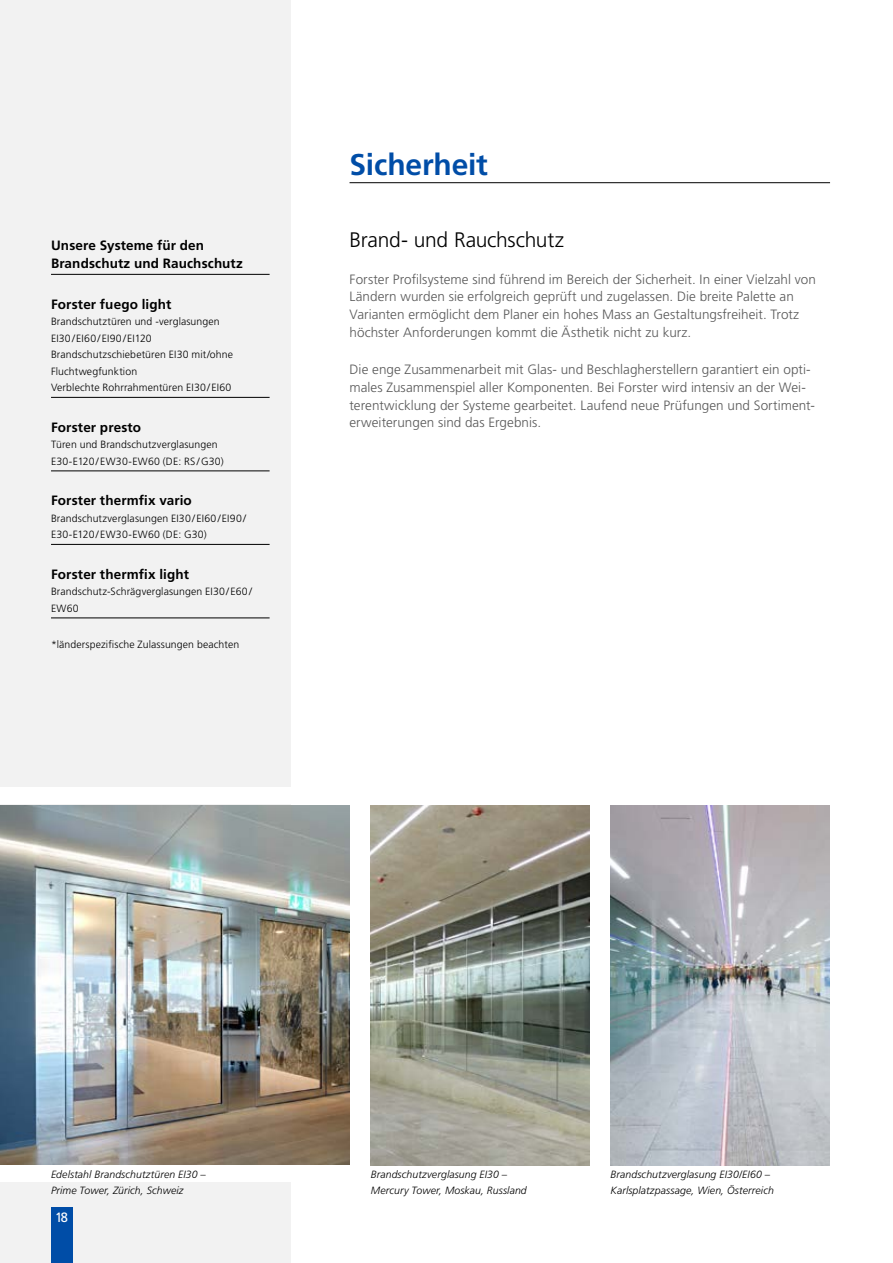
<style>
.page{position:relative;width:893px;height:1263px;background:#fff}
.page>*{position:absolute;margin:0;border:0;box-sizing:border-box;transform-origin:0 0}
.t1{font:700 30px "Frutiger";letter-spacing:-.005em;color:#004da7}
.t2{font:300 21px "Frutiger";letter-spacing:-.015em;color:#000}
.t3{font:300 13.5px/18px "Frutiger LT Std";letter-spacing:.005em;color:#595959}
.t4{font:700 13.5px/18px "Frutiger";letter-spacing:.01em;color:#000}
.t5{font:13.5px "Frutiger";color:#fff;scale:.95 1}
.t6{font:300 10.5px/16.5px "Frutiger LT Std";letter-spacing:.01em;color:#000}
.t7{font:italic 300 10.5px/16.5px "Frutiger";letter-spacing:.01em;color:#000}
</style>
<div class="page">
<div style="left:0;top:0;width:291px;height:1263px;background:#f2f2f2"></div>
<div style="left:51px;top:1208px;width:21px;height:55px;background:#004da7"></div>
<img style="left:611px;top:805px;width:218px;height:360px">
<img style="left:371px;top:805px;width:218px;height:360px">
<img style="left:0;top:805px;width:350px;height:360px">
<hr style="left:350px;top:182px;width:480px;height:1px;background:#000">
<div style="left:0;top:787px;width:317px;height:17px;background:#fff"></div>
<div style="left:0;top:1165px;width:350px;height:17px;background:#fff"></div>
<hr style="left:51px;top:274px;width:219px;height:1px;background:#000">
<hr style="left:51px;top:471px;width:219px;height:1px;background:#000">
<hr style="left:51px;top:397px;width:219px;height:1px;background:#000">
<hr style="left:51px;top:618px;width:219px;height:1px;background:#000">
<hr style="left:51px;top:544px;width:219px;height:1px;background:#000">
<p class="t4" style="left:51px;top:236px;width:193px">Unsere Systeme für den<br>Brandschutz und Rauchschutz</p>
<p class="t4" style="left:51px;top:295px;width:122px">Forster fuego light</p>
<p class="t6" style="left:51px;top:314px;width:184px">Brandschutztüren und -verglasungen<br>EI30/EI60/EI90/EI120<br>Brandschutzschiebetüren EI30 mit/ohne<br>Fluchtwegfunktion<br>Verblechte Rohrrahmentüren EI30/EI60</p>
<p class="t4" style="left:51px;top:418px;width:92px">Forster presto</p>
<p class="t6" style="left:51px;top:437px;width:174px">Türen und Brandschutzverglasungen<br>E30-E120/EW30-EW60 (DE: RS/G30)</p>
<p class="t4" style="left:51px;top:492px;width:142px">Forster thermfix vario</p>
<p class="t6" style="left:51px;top:510px;width:197px">Brandschutzverglasungen EI30/ EI60/EI90/<br>E30-E120/EW30-EW60 (DE: G30)</p>
<p class="t4" style="left:51px;top:565px;width:139px">Forster thermfix light</p>
<p class="t6" style="left:51px;top:584px;width:202px">Brandschutz-Schrägverglasungen EI30/ E60/<br>EW60</p>
<p class="t6" style="left:51px;top:636px;width:190px">*länderspezifische Zulassungen beachten</p>
<h1 class="t1" style="left:350px;top:147px;width:140px">Sicherheit</h1>
<h2 class="t2" style="left:350px;top:228px;width:216px">Brand- und Rauchschutz</h2>
<p class="t3" style="left:350px;top:270px;width:468px">Forster Profilsysteme sind führend im Bereich der Sicherheit. In einer Vielzahl von Ländern wurden sie erfolgreich geprüft und zugelassen. Die breite Palette an Varianten ermöglicht dem Planer ein hohes Mass an Gestaltungsfreiheit. Trotz höchster Anforderungen kommt die Ästhetik nicht zu kurz.</p>
<p class="t3" style="left:349px;top:360px;width:466px">Die enge Zusammenarbeit mit Glas- und Beschlagherstellern garantiert ein opti&shy;males Zusammenspiel aller Komponenten. Bei Forster wird intensiv an der Wei&shy;terentwicklung der Systeme gearbeitet. Laufend neue Prüfungen und Sortiment&shy;erweiterungen sind das Ergebnis.</p>
<p class="t7" style="left:51px;top:1166px;width:156px">Edelstahl Brandschutztüren EI30 –<br>Prime Tower, Zürich, Schweiz</p>
<p class="t5" style="left:55px;top:1210px;width:15px">18</p>
<p class="t7" style="left:371px;top:1166px;width:157px">Brandschutzverglasung EI30 –<br>Mercury Tower, Moskau, Russland</p>
<p class="t7" style="left:611px;top:1166px;width:165px">Brandschutzverglasung EI30/EI60 –<br>Karlsplatzpassage, Wien, Österreich</p>
</div>
